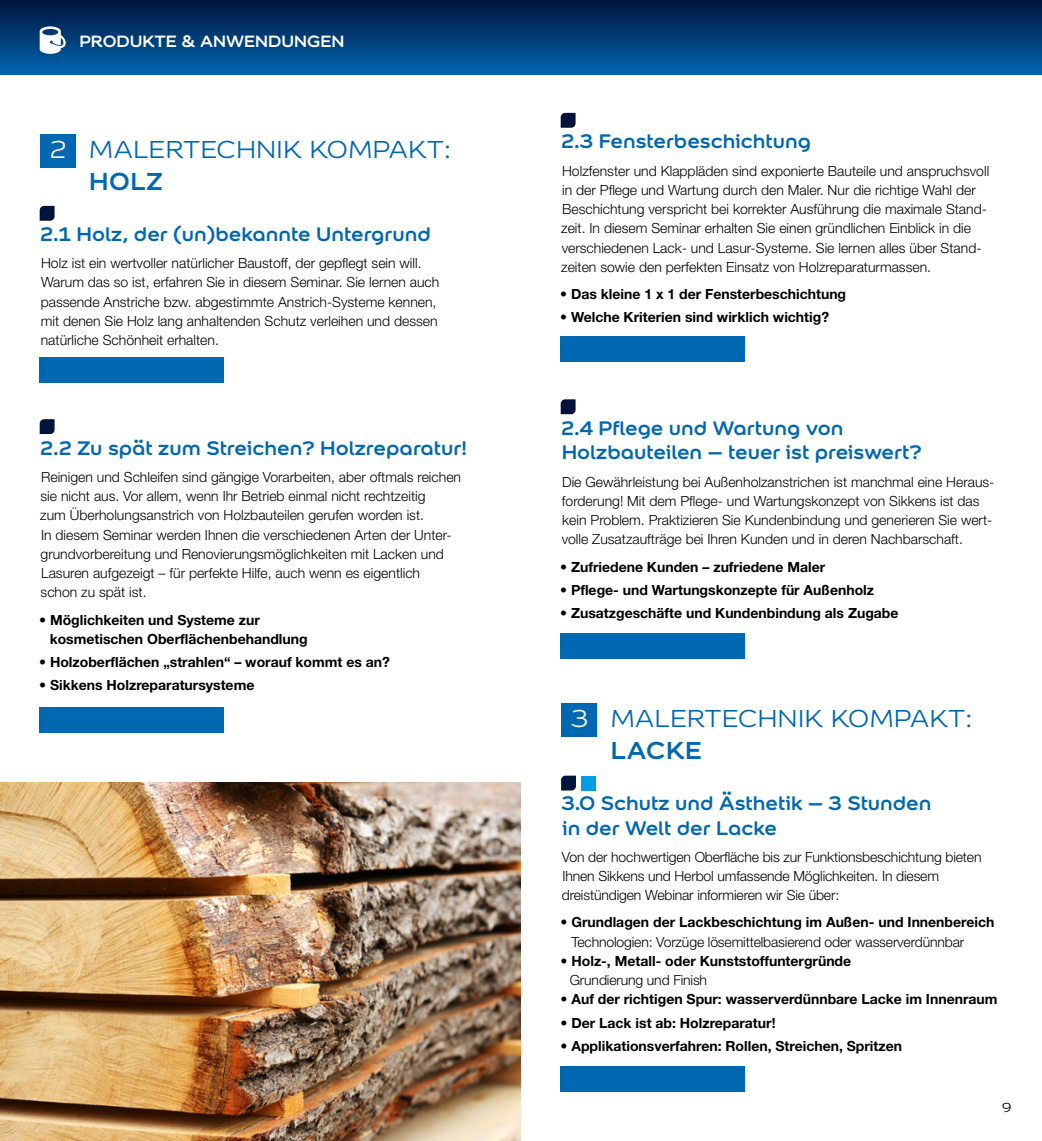
<style>
.page{position:relative;width:1042px;height:1141px;background:#fff}
.page>*{position:absolute;margin:0;border:0;box-sizing:border-box;transform-origin:0 0}
.t1{font:26.25px "Colour Sans";letter-spacing:.02em;color:#0067b1}
.t2{font:700 26.25px "Colour Sans";letter-spacing:.02em;color:#0067b1}
.t3{font:26.25px "Colour Sans";color:#fff}
.t4{font:700 21px/24.5px "Colour Sans";color:#0067b1}
.t5{font:700 17.5px "Colour Sans";color:#fff}
.t6{font:300 14px/19.2px "Helvetica Neue LT Std";color:#000}
.t7{font:700 14px/19.2px "Helvetica Neue LT Std";color:#000}
.t8{font:14px "Colour Sans";color:#000}
</style>
<div class="page">
<div style="left:0;top:0;width:1042px;height:74px;background:linear-gradient(to bottom,#00133a,#0063ac)"></div>
<svg style="left:40px;top:26px;width:27px;height:28px"></svg>
<img style="left:0;top:782px;width:521px;height:359px">
<div style="left:40px;top:134px;width:35px;height:33px;background:#0067b1"></div>
<svg style="left:40px;top:206px;width:15px;height:15px"></svg>
<svg style="left:40px;top:419px;width:15px;height:15px"></svg>
<svg style="left:561px;top:113px;width:14px;height:15px"></svg>
<svg style="left:561px;top:399px;width:14px;height:15px"></svg>
<div style="left:561px;top:703px;width:36px;height:34px;background:#0067b1"></div>
<svg style="left:561px;top:776px;width:15px;height:14px"></svg>
<div style="left:581px;top:776px;width:15px;height:14px;background:#009ee3"></div>
<div style="left:40px;top:357px;width:184px;height:25px;background:#0067b1"></div>
<div style="left:561px;top:336px;width:184px;height:25px;background:#0067b1"></div>
<div style="left:561px;top:634px;width:184px;height:25px;background:#0067b1"></div>
<div style="left:561px;top:1067px;width:184px;height:25px;background:#0067b1"></div>
<div style="left:40px;top:707px;width:184px;height:25px;background:#0067b1"></div>
<p class="t5" style="left:79px;top:27px;width:266px">PRODUKTE &amp; ANWENDUNGEN</p>
<h1 class="t3" style="left:50px;top:131px;width:18px">2</h1>
<h1 class="t1" style="left:89px;top:131px;width:363px">MALERTECHNIK KOMPAKT:</h1>
<h1 class="t2" style="left:89px;top:160px;width:75px">HOLZ</h1>
<h2 class="t4" style="left:40px;top:220px;width:392px">2.1 Holz, der (un)bekannte Untergrund</h2>
<p class="t6" style="left:41px;top:253px;width:400px">Holz ist ein wertvoller natürlicher Baustoff, der gepflegt sein will.<br>Warum das so ist, erfahren Sie in diesem Seminar. Sie lernen auch passende Anstriche bzw. abgestimmte Anstrich-Systeme kennen, mit denen Sie Holz lang anhaltenden Schutz verleihen und dessen natürliche Schönheit erhalten.</p>
<h2 class="t4" style="left:40px;top:434px;width:428px">2.2 Zu spät zum Streichen? Holzreparatur!</h2>
<p class="t6" style="left:40px;top:467px;width:422px">Reinigen und Schleifen sind gängige Vorarbeiten, aber oftmals reichen sie nicht aus. Vor allem, wenn Ihr Betrieb einmal nicht rechtzeitig<br>zum Überholungsanstrich von Holzbauteilen gerufen worden ist.<br>In diesem Seminar werden Ihnen die verschiedenen Arten der Unter&shy;grundvorbereitung und Renovierungsmöglichkeiten mit Lacken und Lasuren aufgezeigt – für perfekte Hilfe, auch wenn es eigentlich<br>schon zu spät ist.</p>
<p class="t7" style="left:50px;top:610px;width:259px;text-indent:-11px">• Möglichkeiten und Systeme zur kosmetischen Oberflächenbehandlung</p>
<p class="t7" style="left:39px;top:652px;width:352px">• Holzoberflächen „strahlen“ – worauf kommt es an?</p>
<p class="t7" style="left:39px;top:675px;width:217px">• Sikkens Holzreparatursysteme</p>
<h2 class="t4" style="left:561px;top:127px;width:251px">2.3 Fensterbeschichtung</h2>
<p class="t6" style="left:561px;top:161px;width:429px">Holzfenster und Klappläden sind exponierte Bauteile und anspruchsvoll in der Pflege und Wartung durch den Maler. Nur die richtige Wahl der Beschichtung verspricht bei korrekter Ausführung die maximale Stand&shy;zeit. In diesem Seminar erhalten Sie einen gründlichen Einblick in die verschiedenen Lack- und Lasur-Systeme. Sie lernen alles über Stand&shy;zeiten sowie den perfekten Einsatz von Holzreparaturmassen.</p>
<p class="t7" style="left:560px;top:284px;width:287px">• Das kleine 1 x 1 der Fensterbeschichtung</p>
<p class="t7" style="left:560px;top:307px;width:270px">• Welche Kriterien sind wirklich wichtig?</p>
<h2 class="t4" style="left:561px;top:414px;width:362px">2.4 Pflege und Wartung von<br>Holzbauteilen – teuer ist preiswert?</h2>
<p class="t6" style="left:562px;top:472px;width:434px">Die Gewährleistung bei Außenholzanstrichen ist manchmal eine Heraus&shy;forderung! Mit dem Pflege- und Wartungskonzept von Sikkens ist das kein Problem. Praktizieren Sie Kundenbindung und generieren Sie wert&shy;volle Zusatzaufträge bei Ihren Kunden und in deren Nachbarschaft.</p>
<p class="t7" style="left:560px;top:557px;width:267px">• Zufriedene Kunden – zufriedene Maler</p>
<p class="t7" style="left:560px;top:580px;width:315px">• Pflege- und Wartungskonzepte für Außenholz</p>
<p class="t7" style="left:560px;top:603px;width:340px">• Zusatzgeschäfte und Kundenbindung als Zugabe</p>
<h1 class="t3" style="left:571px;top:701px;width:18px">3</h1>
<h1 class="t1" style="left:611px;top:701px;width:363px">MALERTECHNIK KOMPAKT:</h1>
<h1 class="t2" style="left:611px;top:729px;width:92px">LACKE</h1>
<h2 class="t4" style="left:561px;top:789px;width:372px">3.0 Schutz und Ästhetik – 3 Stunden in der Welt der Lacke</h2>
<p class="t6" style="left:562px;top:847px;width:421px">Von der hochwertigen Oberfläche bis zur Funktionsbeschichtung bieten<br>Ihnen Sikkens und Herbol umfassende Möglichkeiten. In diesem dreistündigen Webinar informieren wir Sie über:</p>
<p class="t7" style="left:560px;top:913px;width:435px">• Grundlagen der Lackbeschichtung im Außen- und Innenbereich</p>
<p class="t6" style="left:571px;top:932px;width:394px">Technologien: Vorzüge lösemittelbasierend oder wasserverdünnbar</p>
<p class="t7" style="left:560px;top:951px;width:292px">• Holz-, Metall- oder Kunststoffuntergründe</p>
<p class="t6" style="left:570px;top:970px;width:139px">Grundierung und Finish</p>
<p class="t7" style="left:560px;top:990px;width:438px">• Auf der richtigen Spur: wasserverdünnbare Lacke im Innenraum</p>
<p class="t7" style="left:560px;top:1013px;width:216px">• Der Lack ist ab: Holzreparatur!</p>
<p class="t7" style="left:560px;top:1036px;width:343px">• Applikationsverfahren: Rollen, Streichen, Spritzen</p>
<p class="t8" style="left:1002px;top:1097px;width:11px">9</p>
</div>
